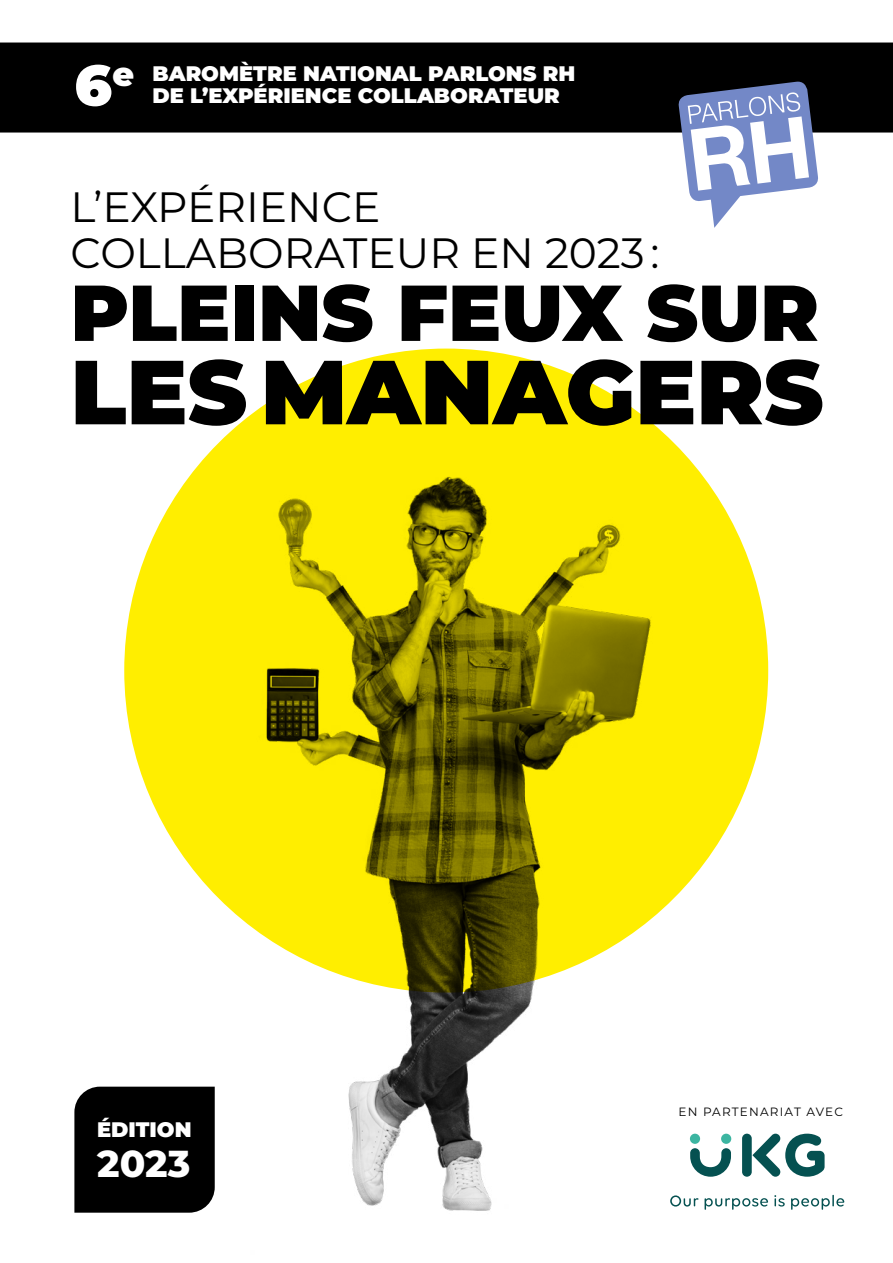
<style>
.page{position:relative;width:893px;height:1263px;background:#fff}
.page>*{position:absolute;margin:0;border:0;box-sizing:border-box;transform-origin:0 0}
.t1{font:900 90.75px "Montserrat";color:#000}
.t2{font:900 79.05px "Montserrat";color:#000}
.t3{font:900 57px "Montserrat";color:#fff}
.t4{font:42.3px/45.2px "Montserrat";color:#000}
.t5{font:800 37.5px "Montserrat";color:#fff}
.t6{font:900 33.3px "Montserrat";color:#fff}
.t7{font:900 21px "Montserrat";color:#fff}
.t8{font:12px "Montserrat";letter-spacing:.1em;color:#000}
</style>
<div class="page">
<div style="left:0;top:43px;width:893px;height:90px;background:#000"></div>
<svg style="left:678px;top:82px;width:141px;height:146px"></svg>
<img style="left:217px;top:428px;width:453px;height:783px">
<svg style="left:124px;top:349px;width:644px;height:643px;background:#d3c500"></svg>
<div style="left:742px;top:1134px;width:10px;height:43px;background:#055151;border-radius:5px"></div>
<svg style="left:752px;top:1134px;width:73px;height:43px"></svg>
<div style="left:690px;top:1134px;width:10px;height:10px;background:#3cb5a1;border-radius:50%"></div>
<div style="left:721px;top:1134px;width:10px;height:10px;background:#3cb5a1;border-radius:50%"></div>
<svg style="left:690px;top:1148px;width:41px;height:29px"></svg>
<svg style="left:670px;top:1195px;width:28px;height:11px"></svg>
<svg style="left:705px;top:1198px;width:63px;height:12px"></svg>
<svg style="left:774px;top:1195px;width:11px;height:11px"></svg>
<svg style="left:791px;top:1195px;width:53px;height:15px"></svg>
<div style="left:74px;top:1087px;width:141px;height:126px;background:#000"></div>
<h3 class="t3" style="left:74px;top:42px;width:39px">6</h3>
<h3 class="t6" style="left:112px;top:50px;width:23px">e</h3>
<p class="t7" style="left:153px;top:57px;width:424px">BAROMÈTRE NATIONAL PARLONS RH</p>
<p class="t7" style="left:153px;top:80px;width:409px">DE L’EXPÉRIENCE COLLABORATEUR</p>
<h3 class="t4" style="left:71px;top:183px;width:590px">L’EXPÉRIENCE<br>COLLABORATEUR EN 2023 :</h3>
<h2 class="t2" style="left:71px;top:253px;width:750px">PLEINS FEUX SUR</h2>
<h1 class="t1" style="left:71px;top:324px;width:754px">LES MANAGERS</h1>
<p class="t7" style="left:97px;top:1113px;width:96px">ÉDITION</p>
<h3 class="t5" style="left:97px;top:1136px;width:95px">2023</h3>
<p class="t8" style="left:678px;top:1104px;width:166px">EN PARTENARIAT AVEC</p>
</div>
